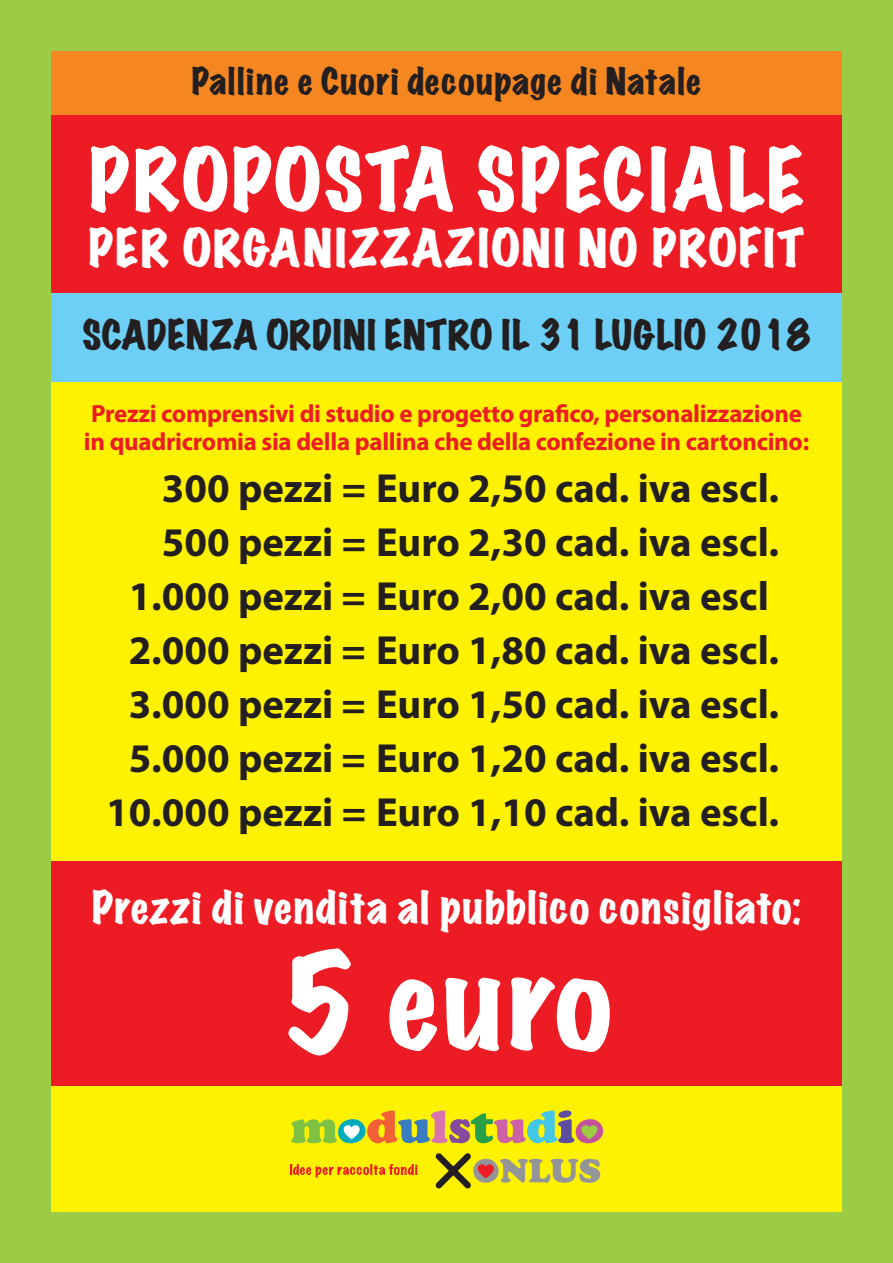
<style>
.page{position:relative;width:893px;height:1263px;background:#fff}
.page>*{position:absolute;margin:0;border:0;box-sizing:border-box;transform-origin:0 0}
.t1{font:expanded 116.85px "Marker Felt";color:#fff}
.t2{font:expanded 77.4px "Marker Felt";letter-spacing:.02em;color:#fff}
.t3{font:expanded 47.1px "Marker Felt";letter-spacing:.05em;color:#fff}
.t4{font:700 40.8px/54px "Myriad Pro";color:#231f20;text-align:right}
.t5{font:expanded 40.5px "Marker Felt";letter-spacing:.035em;color:#fff}
.t6{font:expanded 37.05px "Marker Felt";letter-spacing:.015em;color:#231f20}
.t7{font:expanded 33.45px "Marker Felt";letter-spacing:.04em;color:#231f20}
.t8{font:700 24.9px/28.2px "Myriad Pro";letter-spacing:-.01em;color:#ed1c24}
</style>
<div class="page">
<div style="left:0;top:0;width:893px;height:1262px;background:#9ccb45"></div>
<div style="left:51px;top:381px;width:791px;height:481px;background:#fff200"></div>
<div style="left:51px;top:293px;width:791px;height:88px;background:#6dcff6"></div>
<div style="left:51px;top:862px;width:791px;height:225px;background:#ed1c24"></div>
<div style="left:51px;top:1087px;width:791px;height:125px;background:#fff200"></div>
<div style="left:51px;top:114px;width:791px;height:179px;background:#ed1c24"></div>
<svg style="left:290px;top:1164px;width:128px;height:14px"></svg>
<svg style="left:291px;top:1110px;width:312px;height:33px"></svg>
<svg style="left:435px;top:1153px;width:165px;height:36px"></svg>
<div style="left:51px;top:51px;width:791px;height:63px;background:#f6861f"></div>
<p class="t7" style="left:192px;top:63px;width:511px">Palline e Cuori decoupage di Natale</p>
<h2 class="t2" style="left:89px;top:139px;width:716px">PROPOSTA SPECIALE</h2>
<p class="t3" style="left:89px;top:223px;width:717px">PER ORGANIZZAZIONI NO PROFIT</p>
<p class="t6" style="left:83px;top:315px;width:729px">SCADENZA ORDINI ENTRO IL 31 LUGLIO 2018</p>
<p class="t8" style="left:84px;top:401px;width:727px">Prezzi comprensivi di studio e progetto grafico, personalizzazione in quadricromia sia della pallina che della confezione in cartoncino:</p>
<p class="t4" style="left:106px;top:465px;width:675px">300 pezzi = Euro 2,50 cad. iva escl.<br>500 pezzi = Euro 2,30 cad. iva escl.<br>1.000 pezzi = Euro 2,00 cad. iva escl 2.000 pezzi = Euro 1,80 cad. iva escl.<br>3.000 pezzi = Euro 1,50 cad. iva escl.<br>5.000 pezzi = Euro 1,20 cad. iva escl.<br>10.000 pezzi = Euro 1,10 cad. iva escl.</p>
<p class="t5" style="left:92px;top:887px;width:710px">Prezzi di vendita al pubblico consigliato:</p>
<h1 class="t1" style="left:282px;top:941px;width:331px">5 euro</h1>
</div>
